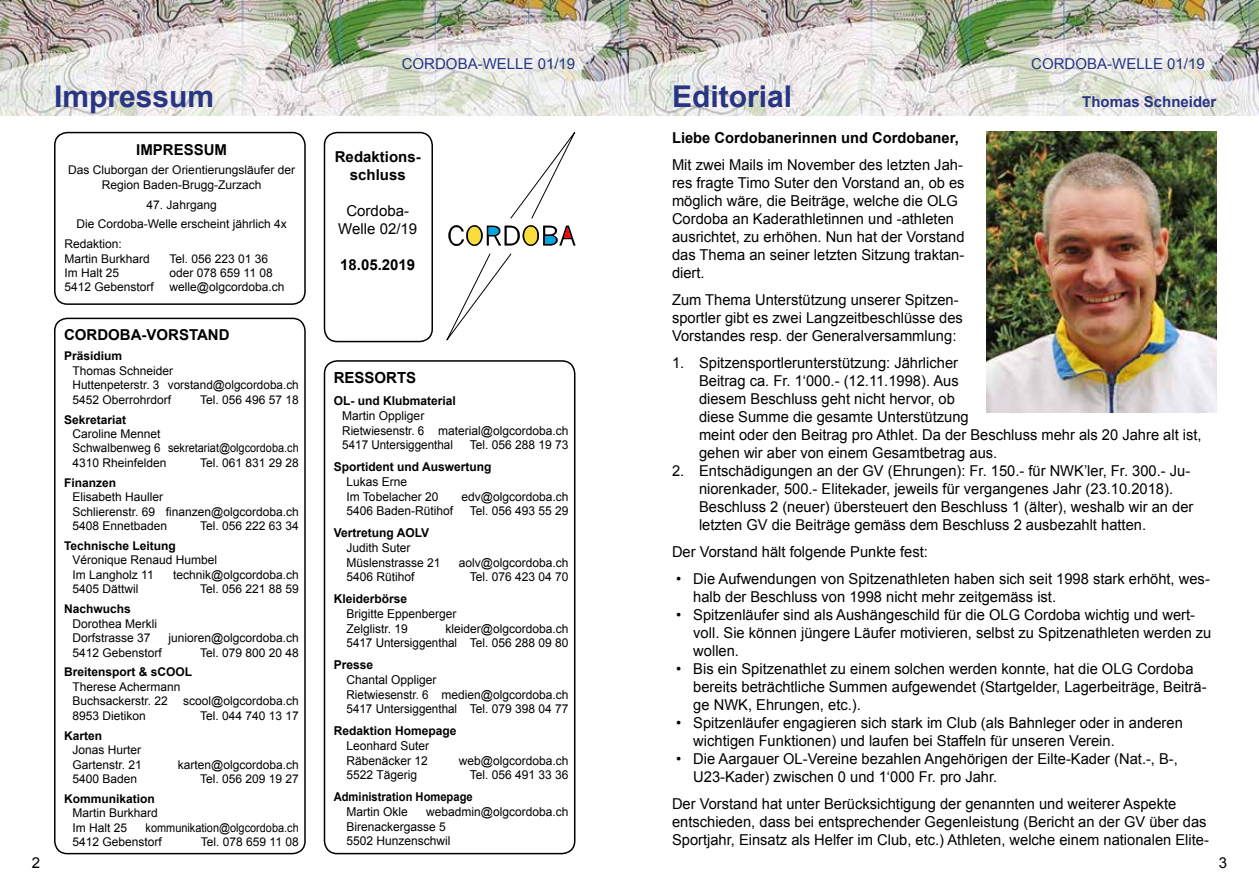
<style>
.page{position:relative;width:1259px;height:893px;background:#fff}
.page>*{position:absolute;margin:0;border:0;box-sizing:border-box;transform-origin:0 0}
.t1{font:700 30px "Arial";color:#283583}
.t2{font:700 15.3px "Arial";color:#000}
.t3{font:15px/18px "Arial";color:#000}
.t4{font:700 15px/18px "Arial";color:#000;text-align:center}
.t5{font:15px "Arial";color:#283583}
.t6{font:700 15px "Arial";color:#283583}
.t7{font:12.15px/14.7px "Arial";color:#000}
.t8{font:700 12.15px "Arial";color:#000}
.t9{font:700 12.15px "Arial";color:#000;scale:.91 1}
.t10{font:12px/14.4px "Arial";color:#000}
.t11{font:700 12px "Arial";color:#000}
.t12{font:12px/14.4px "Arial";color:#000;scale:.91 1}
</style>
<div class="page">
<img style="left:0;top:0;width:1259px;height:116px">
<svg style="left:446px;top:132px;width:129px;height:209px"></svg>
<div style="left:54px;top:318px;width:252px;height:536px;border:1px solid #000;border-radius:13px"></div>
<div style="left:54px;top:132px;width:252px;height:173px;border:2px solid #000;border-radius:13px"></div>
<div style="left:324px;top:132px;width:109px;height:210px;border:2px solid #000;border-radius:13px"></div>
<div style="left:324px;top:360px;width:251px;height:494px;border:2px solid #000;border-radius:13px"></div>
<img style="left:986px;top:132px;width:230px;height:280px">
<h1 class="t1" style="left:54px;top:77px;width:162px">Impressum</h1>
<p class="t4" style="left:136px;top:141px;width:92px">IMPRESSUM</p>
<p class="t10" style="left:68px;top:163px;width:228px;text-align:center">Das Cluborgan der Orientierungsläufer der<br>Region Baden-Brugg-Zurzach</p>
<p class="t10" style="left:147px;top:197px;width:72px">47. Jahrgang</p>
<p class="t10" style="left:76px;top:217px;width:212px">Die Cordoba-Welle erscheint jährlich 4x</p>
<p class="t10" style="left:64px;top:237px;width:59px">Redaktion:</p>
<p class="t10" style="left:64px;top:251px;width:87px">Martin Burkhard</p>
<p class="t10" style="left:170px;top:251px;width:100px">Tel. 056 223 01 36</p>
<p class="t10" style="left:64px;top:266px;width:56px">Im Halt 25</p>
<p class="t10" style="left:170px;top:266px;width:105px">oder 078 659 11 08</p>
<p class="t10" style="left:64px;top:280px;width:91px">5412 Gebenstorf</p>
<p class="t10" style="left:170px;top:280px;width:116px">welle@olgcordoba.ch</p>
<p class="t4" style="left:64px;top:327px;width:167px">CORDOBA-VORSTAND</p>
<p class="t11" style="left:64px;top:348px;width:60px">Präsidium</p>
<p class="t10" style="left:73px;top:363px;width:228px">Thomas Schneider<br>Huttenpeterstr. 3 vorstand@olgcordoba.ch<br>5452 Oberrohrdorf</p>
<p class="t10" style="left:200px;top:392px;width:100px">Tel. 056 496 57 18</p>
<p class="t11" style="left:64px;top:411px;width:64px">Sekretariat</p>
<p class="t10" style="left:73px;top:427px;width:228px">Caroline Mennet<br>Schwalbenweg 6 sekretariat@olgcordoba.ch<br>4310 Rheinfelden</p>
<p class="t10" style="left:200px;top:456px;width:100px">Tel. 061 831 29 28</p>
<p class="t11" style="left:64px;top:475px;width:54px">Finanzen</p>
<p class="t10" style="left:72px;top:490px;width:228px">Elisabeth Hauller<br>Schlierenstr. 69 finanzen@olgcordoba.ch<br>5408 Ennetbaden</p>
<p class="t10" style="left:200px;top:519px;width:100px">Tel. 056 222 63 34</p>
<p class="t11" style="left:64px;top:538px;width:113px">Technische Leitung</p>
<p class="t10" style="left:73px;top:553px;width:146px">Véronique Renaud Humbel<br>Im Langholz 11</p>
<p class="t10" style="left:173px;top:568px;width:127px">technik@olgcordoba.ch</p>
<p class="t10" style="left:73px;top:582px;width:68px">5405 Dättwil</p>
<p class="t10" style="left:200px;top:582px;width:100px">Tel. 056 221 88 59</p>
<p class="t11" style="left:64px;top:601px;width:68px">Nachwuchs</p>
<p class="t10" style="left:73px;top:616px;width:86px">Dorothea Merkli<br>Dorfstrasse 37</p>
<p class="t10" style="left:168px;top:631px;width:132px">junioren@olgcordoba.ch</p>
<p class="t10" style="left:73px;top:645px;width:91px">5412 Gebenstorf</p>
<p class="t10" style="left:200px;top:645px;width:100px">Tel. 079 800 20 48</p>
<p class="t11" style="left:64px;top:664px;width:130px">Breitensport &amp; sCOOL</p>
<p class="t10" style="left:73px;top:680px;width:110px">Therese Achermann<br>Buchsackerstr. 22</p>
<p class="t10" style="left:183px;top:694px;width:117px">scool@olgcordoba.ch</p>
<p class="t10" style="left:73px;top:708px;width:75px">8953 Dietikon</p>
<p class="t10" style="left:200px;top:708px;width:100px">Tel. 044 740 13 17</p>
<p class="t11" style="left:64px;top:727px;width:40px">Karten</p>
<p class="t10" style="left:73px;top:743px;width:71px">Jonas Hurter<br>Gartenstr. 21</p>
<p class="t10" style="left:178px;top:757px;width:122px">karten@olgcordoba.ch</p>
<p class="t10" style="left:73px;top:772px;width:66px">5400 Baden</p>
<p class="t10" style="left:200px;top:772px;width:100px">Tel. 056 209 19 27</p>
<p class="t11" style="left:64px;top:791px;width:92px">Kommunikation</p>
<p class="t10" style="left:73px;top:806px;width:87px">Martin Burkhard<br>Im Halt 25</p>
<p class="t12" style="left:73px;top:820px;width:250px;text-indent:73px">kommunikation@olgcordoba.ch<br>5412 Gebenstorf</p>
<p class="t10" style="left:201px;top:835px;width:99px">Tel. 078 659 11 08</p>
<p class="t5" style="left:402px;top:54px;width:175px">CORDOBA-WELLE 01/19</p>
<p class="t5" style="left:1031px;top:54px;width:175px">CORDOBA-WELLE 01/19</p>
<p class="t4" style="left:335px;top:148px;width:87px">Redaktions&shy;schluss</p>
<p class="t3" style="left:338px;top:202px;width:80px;text-align:center">Cordoba-<br>Welle 02/19</p>
<p class="t4" style="left:340px;top:256px;width:77px">18.05.2019</p>
<p class="t2" style="left:334px;top:368px;width:84px">RESSORTS</p>
<p class="t8" style="left:334px;top:393px;width:124px">OL- und Klubmaterial</p>
<p class="t7" style="left:342px;top:409px;width:228px">Martin Oppliger<br>Rietwiesenstr. 6 material@olgcordoba.ch<br>5417 Untersiggenthal</p>
<p class="t7" style="left:470px;top:438px;width:100px">Tel. 056 288 19 73</p>
<p class="t8" style="left:334px;top:459px;width:159px">Sportident und Auswertung</p>
<p class="t7" style="left:346px;top:475px;width:93px">Lukas Erne<br>Im Tobelacher 20</p>
<p class="t7" style="left:461px;top:489px;width:108px">edv@olgcordoba.ch</p>
<p class="t7" style="left:346px;top:504px;width:108px">5406 Baden-Rütihof</p>
<p class="t7" style="left:470px;top:504px;width:100px">Tel. 056 493 55 29</p>
<p class="t8" style="left:334px;top:525px;width:97px">Vertretung AOLV</p>
<p class="t7" style="left:346px;top:541px;width:96px">Judith Suter<br>Müslenstrasse 21</p>
<p class="t7" style="left:459px;top:555px;width:111px">aolv@olgcordoba.ch</p>
<p class="t7" style="left:346px;top:570px;width:70px">5406 Rütihof</p>
<p class="t7" style="left:470px;top:570px;width:100px">Tel. 076 423 04 70</p>
<p class="t8" style="left:334px;top:591px;width:75px">Kleiderbörse</p>
<p class="t7" style="left:346px;top:607px;width:112px">Brigitte Eppenberger<br>Zelglistr. 19</p>
<p class="t7" style="left:346px;top:621px;width:223px;text-align:right">kleider@olgcordoba.ch<br>5417 Untersiggenthal Tel. 056 288 09 80</p>
<p class="t8" style="left:334px;top:657px;width:41px">Presse</p>
<p class="t7" style="left:346px;top:673px;width:223px">Chantal Oppliger<br>Rietwiesenstr. 6 medien@olgcordoba.ch<br>5417 Untersiggenthal Tel. 079 398 04 77</p>
<p class="t8" style="left:334px;top:723px;width:124px">Redaktion Homepage</p>
<p class="t7" style="left:346px;top:739px;width:84px">Leonhard Suter<br>Räbenäcker 12</p>
<p class="t7" style="left:459px;top:753px;width:111px">web@olgcordoba.ch</p>
<p class="t7" style="left:346px;top:768px;width:72px">5522 Tägerig</p>
<p class="t7" style="left:470px;top:768px;width:100px">Tel. 056 491 33 36</p>
<p class="t9" style="left:334px;top:789px;width:154px">Administration Homepage</p>
<p class="t7" style="left:346px;top:805px;width:63px">Martin Okle</p>
<p class="t7" style="left:346px;top:805px;width:223px;text-indent:80px">webadmin@olgcordoba.ch<br>Birenackergasse 5<br>5502 Hunzenschwil</p>
<h1 class="t1" style="left:672px;top:77px;width:122px">Editorial</h1>
<p class="t6" style="left:1082px;top:92px;width:136px">Thomas Schneider</p>
<p class="t4" style="left:672px;top:129px;width:288px">Liebe Cordobanerinnen und Cordobaner,</p>
<p class="t3" style="left:672px;top:156px;width:294px">Mit zwei Mails im November des letzten Jah&shy;res fragte Timo Suter den Vorstand an, ob es möglich wäre, die Beiträge, welche die OLG Cordoba an Kaderathletinnen und -athleten ausrichtet, zu erhöhen. Nun hat der Vorstand das Thema an seiner letzten Sitzung traktan&shy;diert.</p>
<p class="t3" style="left:672px;top:291px;width:292px">Zum Thema Unterstützung unserer Spitzen&shy;sportler gibt es zwei Langzeitbeschlüsse des<br>Vorstandes resp. der Generalversammlung:</p>
<p class="t3" style="left:699px;top:354px;width:504px;text-indent:-27px">1. Spitzensportlerunterstützung: Jährlicher<br>Beitrag ca. Fr. 1‘000.- (12.11.1998). Aus<br>diesem Beschluss geht nicht hervor, ob<br>diese Summe die gesamte Unterstützung<br>meint oder den Beitrag pro Athlet. Da der Beschluss mehr als 20 Jahre alt ist, gehen wir aber von einem Gesamtbetrag aus.</p>
<p class="t3" style="left:699px;top:462px;width:496px;text-indent:-27px">2. Entschädigungen an der GV (Ehrungen): Fr. 150.- für NWK’ler, Fr. 300.- Ju&shy;niorenkader, 500.- Elitekader, jeweils für vergangenes Jahr (23.10.2018).<br>Beschluss 2 (neuer) übersteuert den Beschluss 1 (älter), weshalb wir an der letzten GV die Beiträge gemäss dem Beschluss 2 ausbezahlt hatten.</p>
<p class="t3" style="left:672px;top:543px;width:257px">Der Vorstand hält folgende Punkte fest:</p>
<p class="t3" style="left:693px;top:570px;width:518px;text-indent:-17px">• Die Aufwendungen von Spitzenathleten haben sich seit 1998 stark erhöht, wes&shy;halb der Beschluss von 1998 nicht mehr zeitgemäss ist.</p>
<p class="t3" style="left:693px;top:606px;width:520px;text-indent:-17px">• Spitzenläufer sind als Aushängeschild für die OLG Cordoba wichtig und wert&shy;voll. Sie können jüngere Läufer motivieren, selbst zu Spitzenathleten werden zu wollen.</p>
<p class="t3" style="left:693px;top:660px;width:515px;text-indent:-17px">• Bis ein Spitzenathlet zu einem solchen werden konnte, hat die OLG Cordoba bereits beträchtliche Summen aufgewendet (Startgelder, Lagerbeiträge, Beiträ&shy;ge NWK, Ehrungen, etc.).</p>
<p class="t3" style="left:693px;top:714px;width:491px;text-indent:-17px">• Spitzenläufer engagieren sich stark im Club (als Bahnleger oder in anderen wichtigen Funktionen) und laufen bei Staffeln für unseren Verein.</p>
<p class="t3" style="left:693px;top:750px;width:486px;text-indent:-17px">• Die Aargauer OL-Vereine bezahlen Angehörigen der Eilte-Kader (Nat.-, B-,<br>U23-Kader) zwischen 0 und 1‘000 Fr. pro Jahr.</p>
<p class="t3" style="left:672px;top:795px;width:538px">Der Vorstand hat unter Berücksichtigung der genannten und weiterer Aspekte entschieden, dass bei entsprechender Gegenleistung (Bericht an der GV über das<br>Sportjahr, Einsatz als Helfer im Club, etc.) Athleten, welche einem nationalen Elite-</p>
<p class="t3" style="left:32px;top:854px;width:10px">2</p>
<p class="t3" style="left:1219px;top:854px;width:10px">3</p>
</div>
